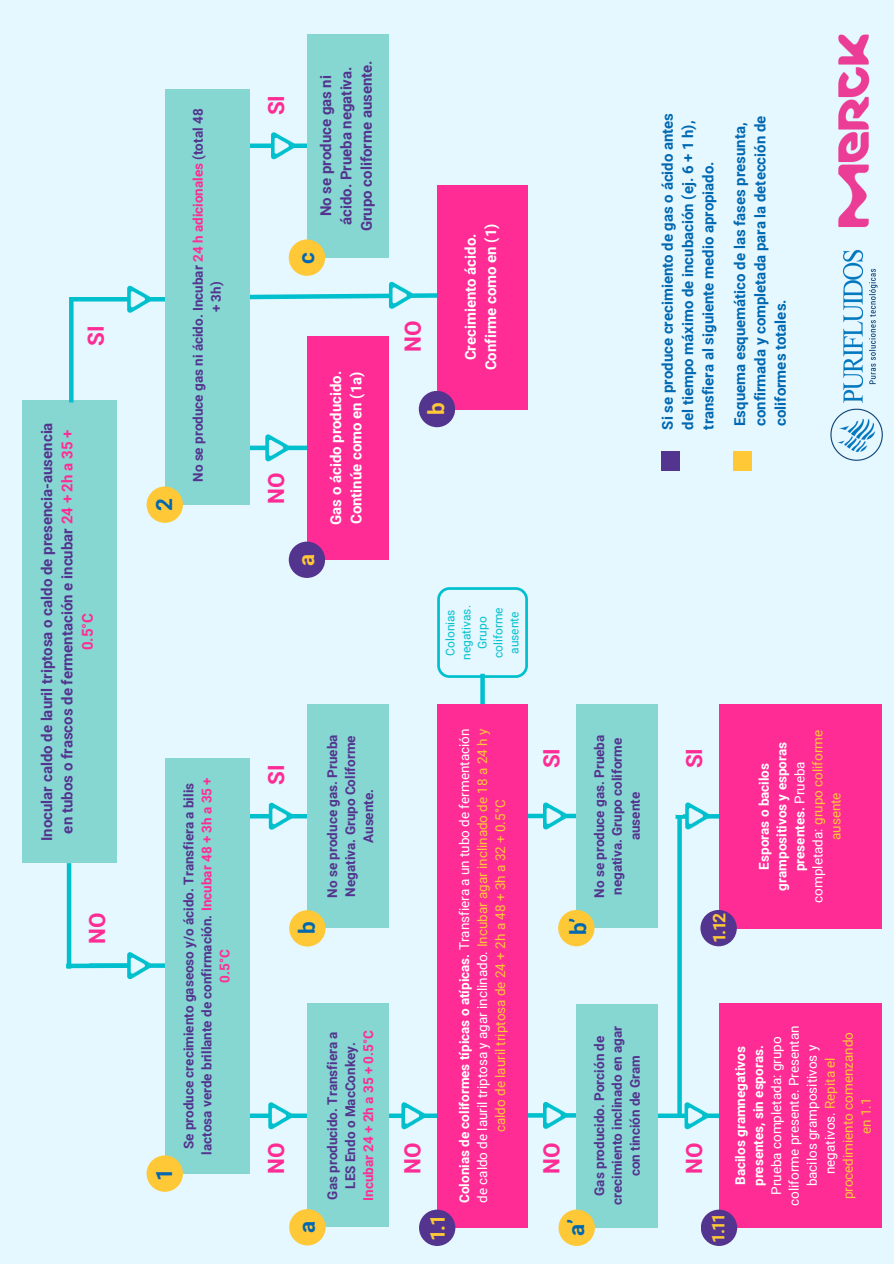
<style>
.page{position:relative;width:894px;height:1264px;background:#fff}
.page>*{position:absolute;margin:0;border:0;box-sizing:border-box;transform-origin:0 0}
.t1{font:700 22.5px "Roboto";color:#fe2c94}
.t2{font:700 22.5px "Roboto";color:#0068b0}
.t3{font:700 22.5px "Roboto";color:#ffc837}
.t4{font:700 20.4px "Roboto";color:#ffc837}
.t5{font:700 17.55px "Roboto";color:#ffc837}
.t6{font:700 15px/20.2px "Roboto";color:#0068b0}
.t7{font:700 15px/20.2px "Roboto";color:#53348e;text-align:center}
.t8{font:700 15px/20.2px "Roboto";color:#fff}
.t9{font:700 13.5px/18px "Roboto";color:#53348e;text-align:center}
.t10{font:13.5px/18px "Roboto";color:#ffc837;text-align:center}
.t11{font:13.5px/18px "Roboto";color:#fff;text-align:center}
.t12{font:700 13.5px/18px "Roboto";color:#fff;text-align:center}
.t13{font:12px/15.9px "Roboto";color:#00c0cd;text-align:center}
.s1{color:#fe2c94}
.s2{font-weight:700;color:#fff}
.s3{color:#fff}
.s4{font-weight:400}
.s5{font-weight:400;color:#ffc837}
.s6{font-weight:700}
.s7{color:#ffc837}
</style>
<div class="page">
<div style="left:0;top:0;width:893px;height:1263px;background:#e5f7ff"></div>
<div style="left:22px;top:400px;width:94px;height:463px;background:#86d6d2"></div>
<svg style="left:152px;top:963px;width:13px;height:4px"></svg>
<svg style="left:389px;top:1113px;width:48px;height:4px"></svg>
<svg style="left:528px;top:1113px;width:48px;height:4px"></svg>
<div style="left:486px;top:813px;width:136px;height:5px;background:#00c0cd"></div>
<svg style="left:658px;top:1113px;width:60px;height:4px"></svg>
<svg style="left:677px;top:830px;width:4px;height:285px"></svg>
<hr style="left:212px;top:814px;width:136px;height:4px;background:#00c0cd">
<svg style="left:249px;top:1113px;width:58px;height:4px"></svg>
<div style="left:165px;top:758px;width:84px;height:415px;background:#86d6d2"></div>
<div style="left:307px;top:1003px;width:82px;height:224px;background:#86d6d2"></div>
<div style="left:307px;top:704px;width:82px;height:223px;background:#86d6d2"></div>
<div style="left:437px;top:704px;width:91px;height:523px;background:#fe2c94"></div>
<div style="left:576px;top:1003px;width:82px;height:224px;background:#86d6d2"></div>
<div style="left:576px;top:704px;width:82px;height:224px;background:#86d6d2"></div>
<div style="left:718px;top:1003px;width:162px;height:224px;background:#fe2c94"></div>
<div style="left:718px;top:704px;width:162px;height:224px;background:#fe2c94"></div>
<div style="left:437px;top:185px;width:91px;height:224px;background:#fe2c94"></div>
<hr style="left:71px;top:297px;width:136px;height:4px;background:#00c0cd">
<div style="left:209px;top:445px;width:136px;height:5px;background:#00c0cd"></div>
<div style="left:215px;top:143px;width:135px;height:5px;background:#00c0cd"></div>
<div style="left:165px;top:89px;width:84px;height:415px;background:#86d6d2"></div>
<div style="left:307px;top:336px;width:82px;height:224px;background:#fe2c94"></div>
<div style="left:307px;top:34px;width:82px;height:224px;background:#86d6d2"></div>
<div style="left:66px;top:963px;width:79px;height:5px;background:#00c0cd"></div>
<hr style="left:67px;top:863px;width:4px;height:105px;background:#00c0cd">
<svg style="left:127px;top:952px;width:25px;height:27px"></svg>
<div style="left:69px;top:297px;width:5px;height:105px;background:#00c0cd"></div>
<svg style="left:127px;top:285px;width:25px;height:28px"></svg>
<svg style="left:268px;top:1102px;width:25px;height:27px"></svg>
<svg style="left:269px;top:802px;width:24px;height:28px"></svg>
<svg style="left:401px;top:1102px;width:25px;height:27px"></svg>
<svg style="left:543px;top:1102px;width:24px;height:27px"></svg>
<svg style="left:543px;top:802px;width:24px;height:28px"></svg>
<svg style="left:684px;top:1102px;width:24px;height:27px"></svg>
<svg style="left:675px;top:801px;width:44px;height:29px"></svg>
<svg style="left:265px;top:434px;width:25px;height:28px"></svg>
<svg style="left:271px;top:132px;width:24px;height:28px"></svg>
<svg style="left:249px;top:281px;width:188px;height:28px"></svg>
<svg style="left:480px;top:678px;width:4px;height:26px"></svg>
<svg style="left:437px;top:587px;width:91px;height:91px"></svg>
<div style="left:676px;top:806px;width:7px;height:8px;background:#e5f7ff"></div>
<div style="left:660px;top:451px;width:19px;height:19px;background:#53348e"></div>
<div style="left:733px;top:451px;width:18px;height:20px;background:#ffc837"></div>
<div style="left:146px;top:1155px;width:37px;height:36px;background:#ffc837;border-radius:50%"></div>
<div style="left:289px;top:1209px;width:36px;height:36px;background:#ffc837;border-radius:50%"></div>
<div style="left:289px;top:910px;width:36px;height:36px;background:#ffc837;border-radius:50%"></div>
<div style="left:419px;top:1209px;width:36px;height:36px;background:#53348e;border-radius:50%"></div>
<div style="left:558px;top:1209px;width:36px;height:36px;background:#ffc837;border-radius:50%"></div>
<div style="left:558px;top:910px;width:36px;height:36px;background:#ffc837;border-radius:50%"></div>
<div style="left:700px;top:1209px;width:37px;height:36px;background:#53348e;border-radius:50%"></div>
<div style="left:700px;top:910px;width:36px;height:36px;background:#53348e;border-radius:50%"></div>
<div style="left:146px;top:486px;width:37px;height:37px;background:#ffc837;border-radius:50%"></div>
<div style="left:289px;top:541px;width:36px;height:37px;background:#53348e;border-radius:50%"></div>
<div style="left:289px;top:239px;width:36px;height:37px;background:#ffc837;border-radius:50%"></div>
<div style="left:418px;top:391px;width:37px;height:36px;background:#53348e;border-radius:50%"></div>
<img style="left:838px;top:34px;width:32px;height:193px">
<img style="left:830px;top:249px;width:53px;height:212px">
<h1 class="t1" style="left:83px;top:346px;width:22px;rotate:-90deg">SI</h1>
<h1 class="t7" style="left:37px;top:841px;width:420px;rotate:-90deg">Inocular caldo de lauril triptosa o caldo de presencia-ausencia en tubos o frascos de fermentación e incubar <span class="s1">24 + 2h a 35 +<br>0.5°C</span></h1>
<h4 class="t1" style="left:84px;top:944px;width:33px;rotate:-90deg">NO</h4>
<h1 class="t2" style="left:151px;top:511px;width:14px;rotate:-90deg">2</h1>
<p class="t9" style="left:189px;top:482px;width:374px;rotate:-90deg">No se produce gas ni ácido. Incubar <span class="s1">24 h adicionales</span> (total 48 + 3h)</p>
<h6 class="t2" style="left:151px;top:1180px;width:14px;rotate:-90deg">1</h6>
<h5 class="t9" style="left:180px;top:1154px;width:379px;rotate:-90deg">Se produce crecimiento gaseoso y/o ácido. Transfiera a bilis lactosa verde brillante de confirmación. <span class="s1">Incubar 48 + 3h a 35 +<br>0.5°C</span></h5>
<p class="t1" style="left:263px;top:115px;width:22px;rotate:-90deg">SI</p>
<p class="t7" style="left:316px;top:231px;width:172px;rotate:-90deg">No se produce gas ni ácido. Prueba negativa.<br>Grupo coliforme ausente.</p>
<h1 class="t2" style="left:293px;top:263px;width:13px;rotate:-90deg">c</h1>
<h4 class="t1" style="left:263px;top:504px;width:33px;rotate:-90deg">NO</h4>
<h1 class="t3" style="left:293px;top:566px;width:14px;rotate:-90deg">a</h1>
<p class="t8" style="left:326px;top:525px;width:156px;rotate:-90deg">Gas o ácido producido.<br>Continúe como en (1a)</p>
<p class="t1" style="left:400px;top:351px;width:33px;rotate:-90deg">NO</p>
<h5 class="t3" style="left:423px;top:415px;width:14px;rotate:-90deg">b</h5>
<p class="t8" style="left:460px;top:370px;width:148px;text-align:center;rotate:-90deg">Crecimiento ácido.<br>Confirme como en (1)</p>
<h1 class="t13" style="left:442px;top:660px;width:56px;rotate:-90deg">Colonias negativas.<br>Grupo coliforme ausente</h1>
<h6 class="t6" style="left:657px;top:429px;width:318px;rotate:-90deg">Si se produce crecimiento de gas o ácido antes del tiempo máximo de incubación (ej. 6 + 1 h), transfiera al siguiente medio apropiado.</h6>
<h5 class="t6" style="left:729px;top:426px;width:312px;rotate:-90deg">Esquema esquemático de las fases presunta, confirmada y completada para la detección de coliformes totales.</h5>
<h4 class="t9" style="left:323px;top:897px;width:165px;rotate:-90deg">No se produce gas. Prueba<br>Negativa. Grupo Coliforme<br>Ausente.</h4>
<p class="t10" style="left:455px;top:1202px;width:475px;rotate:-90deg"><span class="s2">Colonias de coliformes típicas o atípicas.</span> <span class="s3">Transfiera a un tubo de fermentación de caldo de lauril triptosa y agar inclinado.</span> Incubar agar inclinado de 18 a 24 h y caldo de lauril triptosa de 24 + 2h a 48 + 3h a 32 + 0.5°C</p>
<h4 class="t9" style="left:590px;top:897px;width:165px;rotate:-90deg">No se produce gas. Prueba negativa. Grupo coliforme ausente</h4>
<p class="t1" style="left:538px;top:768px;width:22px;rotate:-90deg">SI</p>
<h5 class="t1" style="left:681px;top:768px;width:22px;rotate:-90deg">SI</h5>
<p class="t1" style="left:263px;top:784px;width:22px;rotate:-90deg">SI</p>
<p class="t2" style="left:565px;top:935px;width:19px;rotate:-90deg">b’</p>
<p class="t2" style="left:294px;top:934px;width:14px;rotate:-90deg">b</p>
<p class="t9" style="left:590px;top:1205px;width:180px;rotate:-90deg">Gas producido. Porción de crecimiento inclinado en agar con tinción de Gram</p>
<h4 class="t9" style="left:323px;top:1200px;width:172px;rotate:-90deg">Gas producido. Transfiera a<br>LES Endo o MacConkey.<br><span class="s1">Incubar 24 + 2h a 35 + 0.5°C</span></h4>
<p class="t1" style="left:263px;top:1173px;width:33px;rotate:-90deg">NO</p>
<h1 class="t1" style="left:399px;top:1173px;width:33px;rotate:-90deg">NO</h1>
<p class="t1" style="left:538px;top:1173px;width:33px;rotate:-90deg">NO</p>
<p class="t1" style="left:681px;top:1173px;width:33px;rotate:-90deg">NO</p>
<p class="t2" style="left:294px;top:1233px;width:14px;rotate:-90deg">a</p>
<p class="t4" style="left:425px;top:1240px;width:28px;rotate:-90deg">1.1</p>
<p class="t2" style="left:563px;top:1235px;width:19px;rotate:-90deg">a’</p>
<h2 class="t5" style="left:709px;top:942px;width:31px;rotate:-90deg">1.12</h2>
<p class="t12" style="left:754px;top:902px;width:174px;rotate:-90deg">Esporas o bacilos grampositivos y esporas presentes. <span class="s4">Prueba completada:</span> <span class="s5">grupo coliforme ausente</span></p>
<p class="t5" style="left:707px;top:1242px;width:31px;rotate:-90deg">1.11</p>
<p class="t11" style="left:731px;top:1205px;width:182px;rotate:-90deg"><span class="s6">Bacilos gramnegativos presentes, sin esporas.<br></span>Prueba completada: grupo coliforme presente. Presentan bacilos grampositivos y negativos. <span class="s7">Repita el procedimiento comenzando en 1.1</span></p>
</div>
